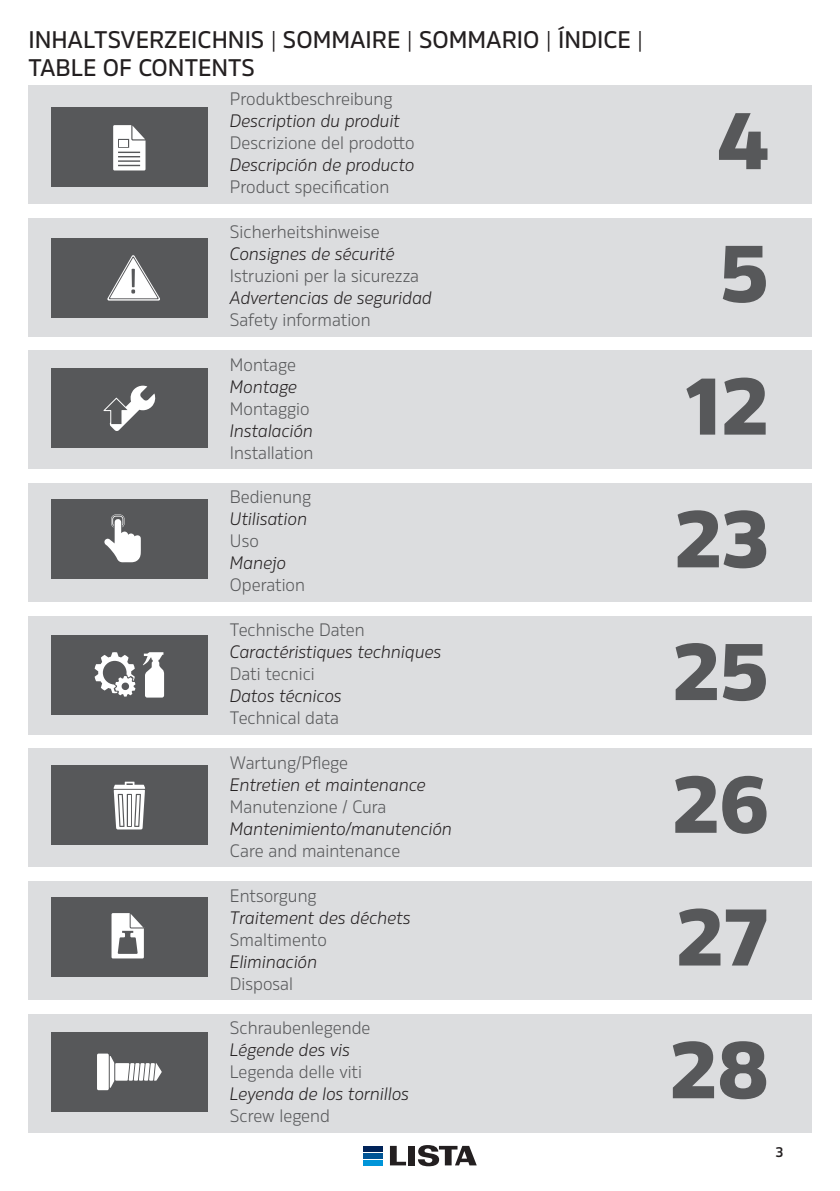
<style>
.page{position:relative;width:840px;height:1191px;background:#fff}
.page>*{position:absolute;margin:0;border:0;box-sizing:border-box;transform-origin:0 0}
.t1{font:800 80px "Rleud";letter-spacing:-.005em;color:#57585a}
.t2{font:500 24px/28px "Rleud";color:#231f20}
.t3{font:300 18px "Rleud";color:#57585a}
.t4{font:italic 300 18px "Rleud";color:#231f20}
.t5{font:600 14px "Rleud";color:#231f20}
.s1{font-weight:300;font-style:italic}
</style>
<div class="page">
<div style="left:28px;top:85px;width:783px;height:118px;background:#dcdddf"></div>
<div style="left:28px;top:218px;width:783px;height:118px;background:#dcdddf"></div>
<div style="left:28px;top:350px;width:783px;height:119px;background:#dcdddf"></div>
<div style="left:28px;top:483px;width:783px;height:118px;background:#dcdddf"></div>
<div style="left:28px;top:616px;width:783px;height:118px;background:#dcdddf"></div>
<div style="left:28px;top:748px;width:783px;height:119px;background:#dcdddf"></div>
<div style="left:28px;top:881px;width:783px;height:119px;background:#dcdddf"></div>
<div style="left:28px;top:1014px;width:783px;height:118px;background:#dcdddf"></div>
<div style="left:51px;top:369px;width:156px;height:79px;background:#57585a"></div>
<svg style="left:103px;top:386px;width:53px;height:45px"></svg>
<div style="left:51px;top:108px;width:156px;height:79px;background:#57585a"></div>
<svg style="left:113px;top:125px;width:32px;height:45px"></svg>
<div style="left:51px;top:635px;width:156px;height:79px;background:#57585a"></div>
<svg style="left:95px;top:652px;width:40px;height:44px"></svg>
<svg style="left:143px;top:652px;width:21px;height:45px"></svg>
<div style="left:51px;top:238px;width:156px;height:79px;background:#57585a"></div>
<svg style="left:107px;top:255px;width:53px;height:45px"></svg>
<div style="left:51px;top:765px;width:156px;height:80px;background:#57585a"></div>
<svg style="left:113px;top:781px;width:32px;height:48px"></svg>
<div style="left:51px;top:499px;width:156px;height:79px;background:#57585a"></div>
<svg style="left:104px;top:514px;width:37px;height:48px"></svg>
<div style="left:51px;top:897px;width:156px;height:79px;background:#57585a"></div>
<div style="left:51px;top:1032px;width:156px;height:79px;background:#57585a"></div>
<div style="left:97px;top:1053px;width:12px;height:37px;background:#fff;border-radius:2px"></div>
<svg style="left:110px;top:1056px;width:52px;height:32px"></svg>
<svg style="left:111px;top:913px;width:33px;height:45px"></svg>
<div style="left:363px;top:1145px;width:19px;height:6px;background:#002359"></div>
<div style="left:363px;top:1152px;width:19px;height:6px;background:#005495"></div>
<div style="left:363px;top:1159px;width:19px;height:6px;background:#0095d9"></div>
<svg style="left:390px;top:1145px;width:16px;height:20px"></svg>
<div style="left:408px;top:1145px;width:6px;height:20px;background:#231f20"></div>
<svg style="left:418px;top:1145px;width:58px;height:21px"></svg>
<h2 class="t2" style="left:28px;top:24px;width:616px">INHALTSVERZEICHNIS <span class="s1">|</span> SOMMAIRE <span class="s1">|</span> SOMMARIO <span class="s1">|</span> ÍNDICE <span class="s1">|<br></span>TABLE OF CONTENTS</h2>
<p class="t3" style="left:230px;top:87px;width:164px">Produktbeschreibung</p>
<p class="t4" style="left:230px;top:109px;width:172px">Description du produit</p>
<p class="t3" style="left:230px;top:131px;width:186px">Descrizione del prodotto</p>
<p class="t4" style="left:230px;top:153px;width:186px">Descripción de producto</p>
<p class="t3" style="left:230px;top:175px;width:161px">Product specification</p>
<p class="t3" style="left:230px;top:220px;width:151px">Sicherheitshinweise</p>
<p class="t4" style="left:230px;top:242px;width:166px">Consignes de sécurité</p>
<p class="t3" style="left:230px;top:264px;width:191px">Istruzioni per la sicurezza</p>
<p class="t4" style="left:230px;top:286px;width:203px">Advertencias de seguridad</p>
<p class="t3" style="left:230px;top:308px;width:142px">Safety information</p>
<p class="t3" style="left:230px;top:352px;width:68px">Montage</p>
<p class="t4" style="left:230px;top:374px;width:69px">Montage</p>
<p class="t3" style="left:230px;top:396px;width:81px">Montaggio</p>
<p class="t4" style="left:230px;top:418px;width:85px">Instalación</p>
<p class="t3" style="left:230px;top:440px;width:85px">Installation</p>
<p class="t3" style="left:230px;top:485px;width:83px">Bedienung</p>
<p class="t4" style="left:230px;top:507px;width:79px">Utilisation</p>
<p class="t3" style="left:230px;top:529px;width:30px">Uso</p>
<p class="t4" style="left:230px;top:551px;width:58px">Manejo</p>
<p class="t3" style="left:230px;top:573px;width:77px">Operation</p>
<p class="t3" style="left:230px;top:618px;width:136px">Technische Daten</p>
<p class="t4" style="left:230px;top:640px;width:213px">Caractéristiques techniques</p>
<p class="t3" style="left:230px;top:662px;width:86px">Dati tecnici</p>
<p class="t4" style="left:230px;top:684px;width:113px">Datos técnicos</p>
<p class="t3" style="left:230px;top:706px;width:111px">Technical data</p>
<p class="t3" style="left:230px;top:751px;width:120px">Wartung/Pflege</p>
<p class="t4" style="left:230px;top:773px;width:197px">Entretien et maintenance</p>
<p class="t3" style="left:230px;top:795px;width:158px">Manutenzione / Cura</p>
<p class="t4" style="left:230px;top:817px;width:224px">Mantenimiento/manutención</p>
<p class="t3" style="left:230px;top:839px;width:172px">Care and maintenance</p>
<p class="t3" style="left:230px;top:883px;width:88px">Entsorgung</p>
<p class="t4" style="left:230px;top:905px;width:182px">Traitement des déchets</p>
<p class="t3" style="left:230px;top:927px;width:98px">Smaltimento</p>
<p class="t4" style="left:230px;top:949px;width:89px">Eliminación</p>
<p class="t3" style="left:230px;top:971px;width:65px">Disposal</p>
<p class="t3" style="left:230px;top:1016px;width:142px">Schraubenlegende</p>
<p class="t4" style="left:230px;top:1038px;width:122px">Légende des vis</p>
<p class="t3" style="left:230px;top:1060px;width:134px">Legenda delle viti</p>
<p class="t4" style="left:230px;top:1082px;width:181px">Leyenda de los tornillos</p>
<p class="t3" style="left:230px;top:1104px;width:102px">Screw legend</p>
<h1 class="t1" style="left:716px;top:83px;width:53px">4</h1>
<h1 class="t1" style="left:720px;top:215px;width:50px">5</h1>
<h1 class="t1" style="left:684px;top:348px;width:85px">12</h1>
<h1 class="t1" style="left:674px;top:481px;width:96px">23</h1>
<h1 class="t1" style="left:672px;top:613px;width:98px">25</h1>
<h1 class="t1" style="left:671px;top:746px;width:99px">26</h1>
<h1 class="t1" style="left:675px;top:879px;width:95px">27</h1>
<h1 class="t1" style="left:669px;top:1011px;width:101px">28</h1>
<p class="t5" style="left:775px;top:1142px;width:9px">3</p>
</div>
